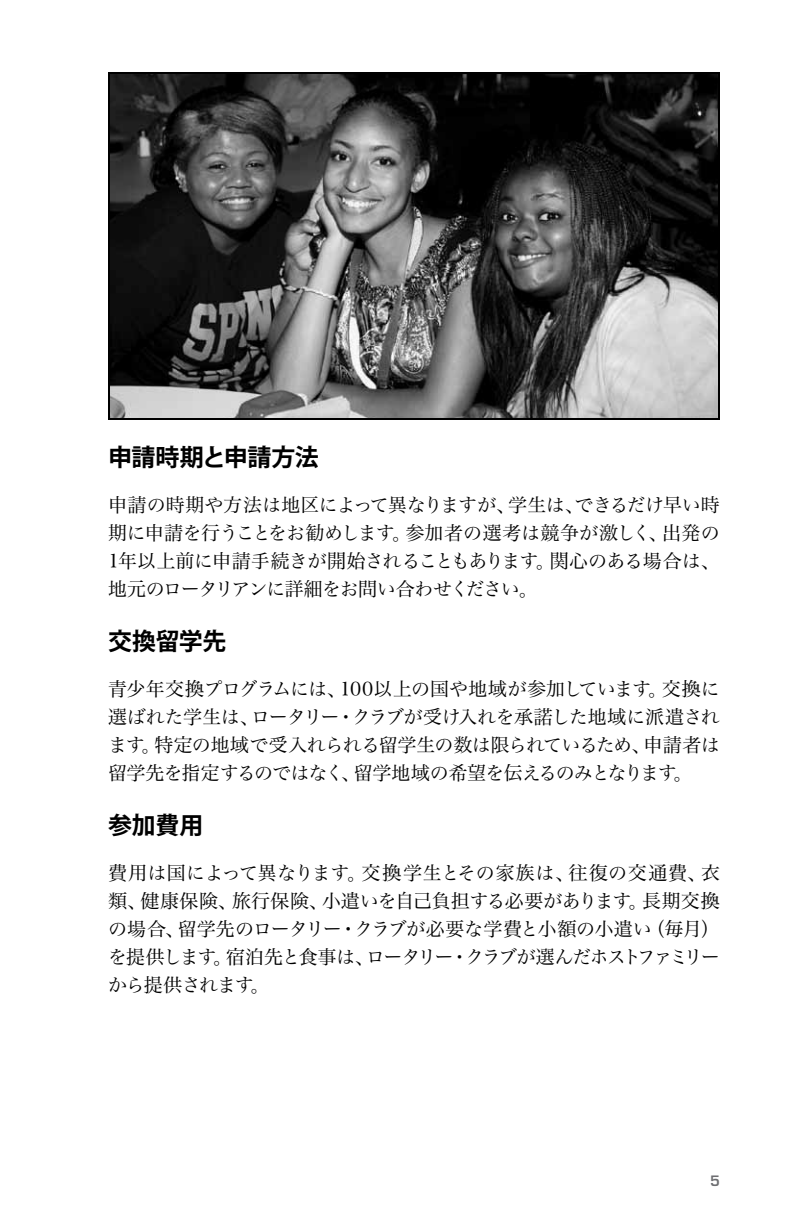
<style>
.page{position:relative;width:792px;height:1224px;background:#fff}
.page>*{position:absolute;margin:0;border:0;box-sizing:border-box;transform-origin:0 0}
.t1{font:700 24px "Koz Go Pro";letter-spacing:-.015em;color:#000}
.t2{font:19px/28px "Hira Min Pro W3";letter-spacing:-.06em;color:#000;text-align:justify}
.t3{font:600 14px "Eurostile LT Std";color:#6d6e71}
</style>
<div class="page">
<img style="left:111px;top:75px;width:606px;height:342px">
<div style="left:108px;top:72px;width:612px;height:348px;border:2px solid #000"></div>
<p class="t1" style="left:108px;top:442px;width:212px">申請時期と申請方法</p>
<p class="t2" style="left:108px;top:489px;width:613px">申請の時期や方法は地区によって異なりますが、学生は、できるだけ早い時期に申請を行うことをお勧めします。参加者の選考は競争が激しく、出発の1年以上前に申請手続きが開始されることもあります。関心のある場合は、地元のロータリアンに詳細をお問い合わせください。</p>
<p class="t1" style="left:108px;top:626px;width:120px">交換留学先</p>
<p class="t2" style="left:108px;top:673px;width:613px">青少年交換プログラムには、100以上の国や地域が参加しています。交換に選ばれた学生は、ロータリー・クラブが受け入れを承諾した地域に派遣されます。特定の地域で受入れられる留学生の数は限られているため、申請者は留学先を指定するのではなく、留学地域の希望を伝えるのみとなります。</p>
<p class="t1" style="left:108px;top:810px;width:97px">参加費用</p>
<p class="t2" style="left:108px;top:857px;width:614px">費用は国によって異なります。交換学生とその家族は、往復の交通費、衣類、健康保険、旅行保険、小遣いを自己負担する必要があります。長期交換の場合、留学先のロータリー・クラブが必要な学費と小額の小遣い（毎月）を提供します。宿泊先と食事は、ロータリー・クラブが選んだホストファミリーから提供されます。</p>
<p class="t3" style="left:710px;top:1172px;width:11px">5</p>
</div>
